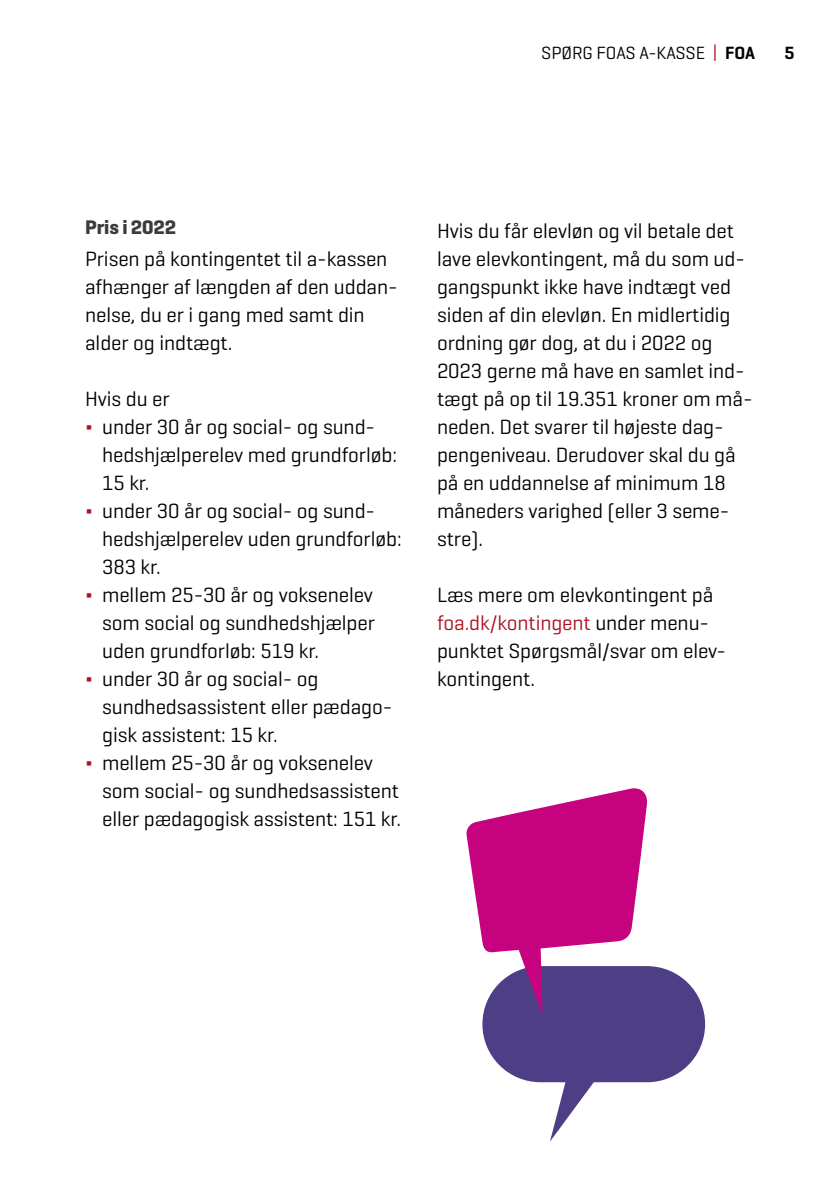
<style>
.page{position:relative;width:840px;height:1191px;background:#fff}
.page>*{position:absolute;margin:0;border:0;box-sizing:border-box;transform-origin:0 0}
.t1{font:21px/28px "Geogrotesque";letter-spacing:-.005em;color:#000}
.t2{font:700 20px "Geogrotesque";letter-spacing:-.005em;color:#3c3c3b}
.t3{font:18px "Geogrotesque";letter-spacing:-.005em;color:#000}
.t4{font:600 18px "Geogrotesque";color:#000}
.s1{color:#ae1122}
.s2{font-weight:600}
</style>
<div class="page">
<div style="left:482px;top:966px;width:222px;height:116px;background:#4d3e86;border-radius:58px"></div>
<svg style="left:466px;top:788px;width:181px;height:227px;fill:#c7027f"></svg>
<p class="t3" style="left:541px;top:42px;width:215px">SPØRG FOAS A-KASSE <span class="s1">|</span> <span class="s2">FOA</span></p>
<p class="t4" style="left:784px;top:42px;width:12px">5</p>
<p class="t2" style="left:85px;top:214px;width:93px">Pris i 2022</p>
<p class="t1" style="left:85px;top:244px;width:314px">Prisen på kontingentet til a-kassen afhænger af længden af den uddan&shy;nelse, du er i gang med samt din alder og indtægt.</p>
<p class="t1" style="left:85px;top:384px;width:86px">Hvis du er</p>
<p class="t1" style="left:85px;top:412px;width:291px"><span class="s1">∆</span> under 30 år og social- og sund-</p>
<p class="t1" style="left:102px;top:440px;width:296px">hedshjælperelev med grundforløb:</p>
<p class="t1" style="left:102px;top:468px;width:49px">15 kr.</p>
<p class="t1" style="left:85px;top:496px;width:291px"><span class="s1">∆</span> under 30 år og social- og sund-</p>
<p class="t1" style="left:102px;top:524px;width:301px">hedshjælperelev uden grundforløb:</p>
<p class="t1" style="left:102px;top:552px;width:60px">383 kr.</p>
<p class="t1" style="left:85px;top:580px;width:289px"><span class="s1">∆</span> mellem 25-30 år og voksenelev</p>
<p class="t1" style="left:102px;top:608px;width:274px">som social og sundhedshjælper</p>
<p class="t1" style="left:102px;top:636px;width:218px">uden grundforløb: 519 kr.</p>
<p class="t1" style="left:85px;top:664px;width:235px"><span class="s1">∆</span> under 30 år og social- og</p>
<p class="t1" style="left:102px;top:692px;width:291px">sundhedsassistent eller pædago-</p>
<p class="t1" style="left:102px;top:720px;width:177px">gisk assistent: 15 kr.</p>
<p class="t1" style="left:85px;top:748px;width:289px"><span class="s1">∆</span> mellem 25-30 år og voksenelev</p>
<p class="t1" style="left:102px;top:776px;width:298px">som social- og sundhedsassistent</p>
<p class="t1" style="left:102px;top:804px;width:300px">eller pædagogisk assistent: 151 kr.</p>
<p class="t1" style="left:437px;top:216px;width:317px">Hvis du får elevløn og vil betale det lave elevkontingent, må du som ud&shy;gangspunkt ikke have indtægt ved siden af din elevløn. En midlertidig ordning gør dog, at du i 2022 og<br>2023 gerne må have en samlet ind&shy;tægt på op til 19.351 kroner om må&shy;neden. Det svarer til højeste dag&shy;pengeniveau. Derudover skal du gå på en uddannelse af minimum 18 måneders varighed (eller 3 seme&shy;stre).</p>
<p class="t1" style="left:437px;top:580px;width:290px">Læs mere om elevkontingent på <span class="s1">foa.dk/kontingent</span> under menu&shy;punktet Spørgsmål/svar om elev&shy;kontingent.</p>
</div>
